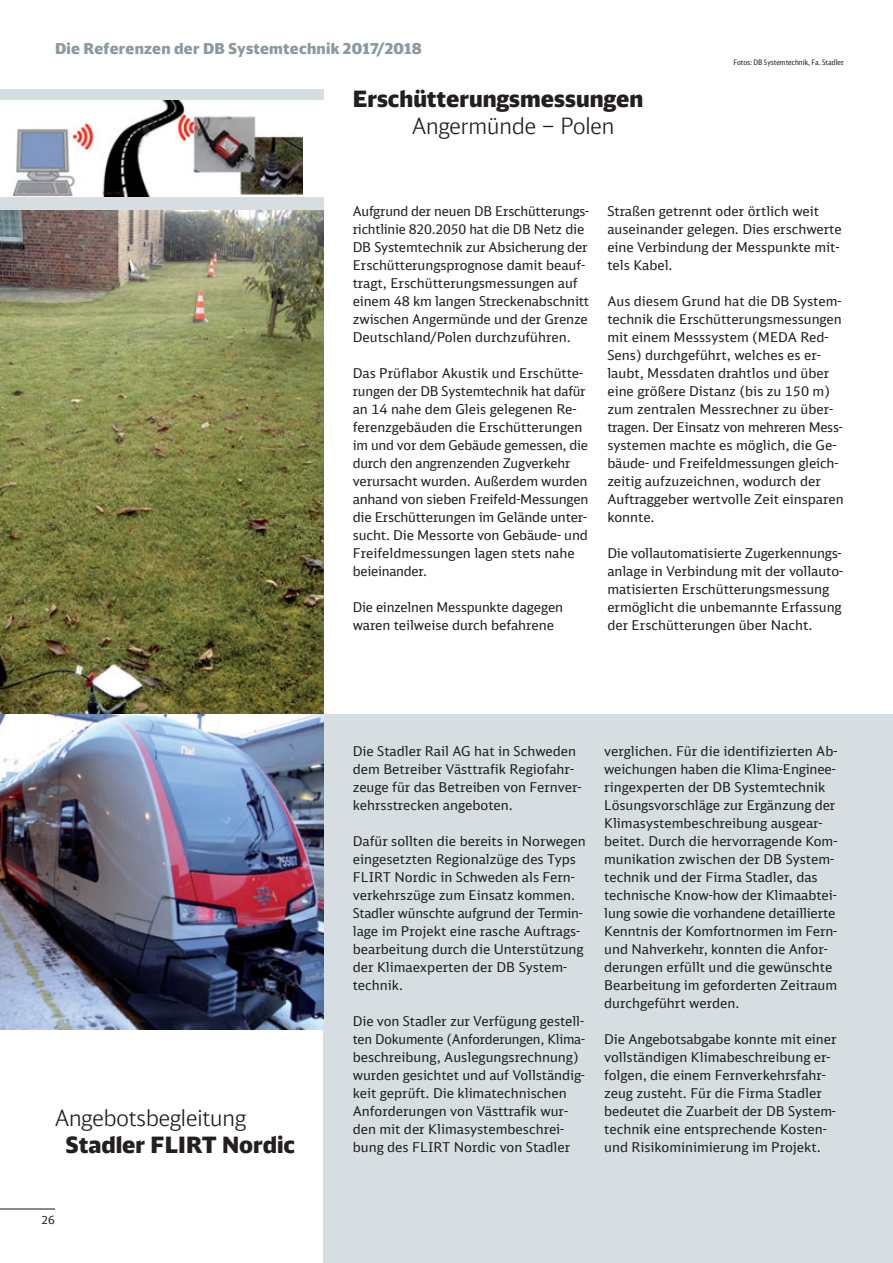
<style>
.page{position:relative;width:893px;height:1263px;background:#fff}
.page>*{position:absolute;margin:0;border:0;box-sizing:border-box;transform-origin:0 0}
.t1{font:900 22.5px "DB Head";color:#231f20}
.t2{font:300 22.5px "DB Head";color:#231f20}
.t3{font:900 15px "DB Head";letter-spacing:.02em;color:#8b99a1}
.t4{font:13.5px/18px "DB Sans";color:#231f20}
.t5{font:11.25px "DB Sans";color:#231f20}
.t6{font:7.5px "DB Sans Cond";color:#231f20}
</style>
<div class="page">
<div style="left:0;top:89px;width:323px;height:170px;background:#d6dee2"></div>
<div style="left:323px;top:714px;width:569px;height:549px;background:#d6dee2"></div>
<hr style="left:0;top:1208px;width:55px;height:2px;background:#231f20">
<img style="left:0;top:210px;width:323px;height:504px">
<img style="left:0;top:714px;width:323px;height:315px">
<div style="left:0;top:101px;width:323px;height:96px;background:#fff"></div>
<img style="left:13px;top:101px;width:290px;height:96px">
<p class="t3" style="left:55px;top:43px;width:368px">Die Referenzen der DB Systemtechnik 2017/2018</p>
<h1 class="t1" style="left:353px;top:90px;width:292px">Erschütterungsmessungen</h1>
<h1 class="t2" style="left:412px;top:117px;width:204px">Angermünde – Polen</h1>
<p class="t6" style="left:733px;top:60px;width:112px">Fotos: DB Systemtechnik, Fa. Stadler</p>
<h1 class="t2" style="left:55px;top:1109px;width:192px">Angebotsbegleitung</h1>
<h1 class="t1" style="left:66px;top:1136px;width:231px">Stadler FLIRT Nordic</h1>
<p class="t5" style="left:42px;top:1215px;width:15px">26</p>
<p class="t4" style="left:353px;top:203px;width:238px">Aufgrund der neuen DB Erschütterungs&shy;richtlinie 820.2050 hat die DB Netz die DB Systemtechnik zur Absiche rung der Erschütterungsprognose damit be auf&shy;tragt, Erschütterungs mes sungen auf einem 48 km langen Streckenabschnitt zwischen Angermünde und der Grenze Deutschland/Polen durchzu füh ren.</p>
<p class="t4" style="left:353px;top:365px;width:237px">Das Prüflabor Akustik und Erschütte - rungen der DB System technik hat dafür an 14 nahe dem Gleis gelegenen Re&shy;ferenz gebäuden die Erschütterungen im und vor dem Gebäude gemessen, die durch den angrenzenden Zugverkehr verursacht wurden. Außerdem wurden anhand von sieben Freifeld-Messungen die Erschütterungen im Gelände unter&shy;sucht. Die Mess orte von Gebäude- und Freifeldmessungen lagen stets nahe beieinander.</p>
<p class="t4" style="left:353px;top:599px;width:212px">Die einzelnen Mess punkte dagegen waren teilweise durch befah rene</p>
<p class="t4" style="left:607px;top:203px;width:236px">Straßen getrennt oder ört lich weit aus einander gelegen. Dies erschwerte eine Verbindung der Mess punkte mit&shy;tels Kabel.</p>
<p class="t4" style="left:607px;top:293px;width:238px">Aus diesem Grund hat die DB System - technik die Erschütterungs messungen mit einem Messsystem (MEDA Red-Sens) durchgeführt, welches es er&shy;laubt, Messdaten drahtlos und über eine größere Distanz (bis zu 150 m) zum zentralen Messrechner zu über&shy;tragen. Der Einsatz von mehreren Mess - systemen machte es möglich, die Ge - bäude- und Freifeldmessungen gleich&shy;zeitig aufzuzeichnen, wodurch der Auftraggeber wertvolle Zeit einsparen konnte.</p>
<p class="t4" style="left:607px;top:545px;width:237px">Die vollautomatisierte Zugerkennungs - anlage in Verbindung mit der vollauto - matisierten Erschütterungsmessung ermöglicht die unbemannte Erfassung der Erschütterungen über Nacht.</p>
<p class="t4" style="left:353px;top:743px;width:230px">Die Stadler Rail AG hat in Schweden dem Betreiber Västtrafik Regiofahr - zeuge für das Betreiben von Fernver - kehrsstrecken angeboten.</p>
<p class="t4" style="left:353px;top:833px;width:234px">Dafür sollten die bereits in Norwegen eingesetzten Regionalzüge des Typs FLIRT Nordic in Schweden als Fern&shy;verkehrszüge zum Einsatz kommen.<br>Stadler wünschte aufgrund der Termin&shy;lage im Projekt eine rasche Auftrags&shy;bearbeitung durch die Unterstützung der Klimaexperten der DB System - technik.</p>
<p class="t4" style="left:353px;top:1013px;width:234px">Die von Stadler zur Verfügung gestell&shy;ten Dokumente (Anforderungen, Klima - beschreibung, Auslegungsrechnung) wurden gesichtet und auf Vollständig - keit geprüft. Die klimatechnischen Anforderungen von Västtrafik wur&shy;den mit der Klimasystembeschrei&shy;bung des FLIRT Nordic von Stadler</p>
<p class="t4" style="left:604px;top:743px;width:235px">verglichen. Für die identifizierten Ab&shy;weichungen haben die Klima-Enginee - ringexperten der DB Systemtechnik Lösungsvorschläge zur Ergänzung der Klimasystembeschreibung ausgear&shy;beitet. Durch die hervorragende Kom&shy;munikation zwischen der DB System - technik und der Firma Stadler, das technische Know-how der Klimaab tei - lung sowie die vorhandene detaillierte Kenntnis der Komfortnormen im Fern&shy;und Nahverkehr, konnten die Anfor - derungen erfüllt und die gewünschte Bearbeitung im geforderten Zeitraum durchgeführt werden.</p>
<p class="t4" style="left:604px;top:1031px;width:234px">Die Angebotsabgabe konnte mit einer vollständigen Klimabeschreibung er&shy;folgen, die einem Fernverkehrsfahr - zeug zusteht. Für die Firma Stadler bedeutet die Zuarbeit der DB System - technik eine entsprechende Kosten&shy;und Risikominimierung im Projekt.</p>
</div>
